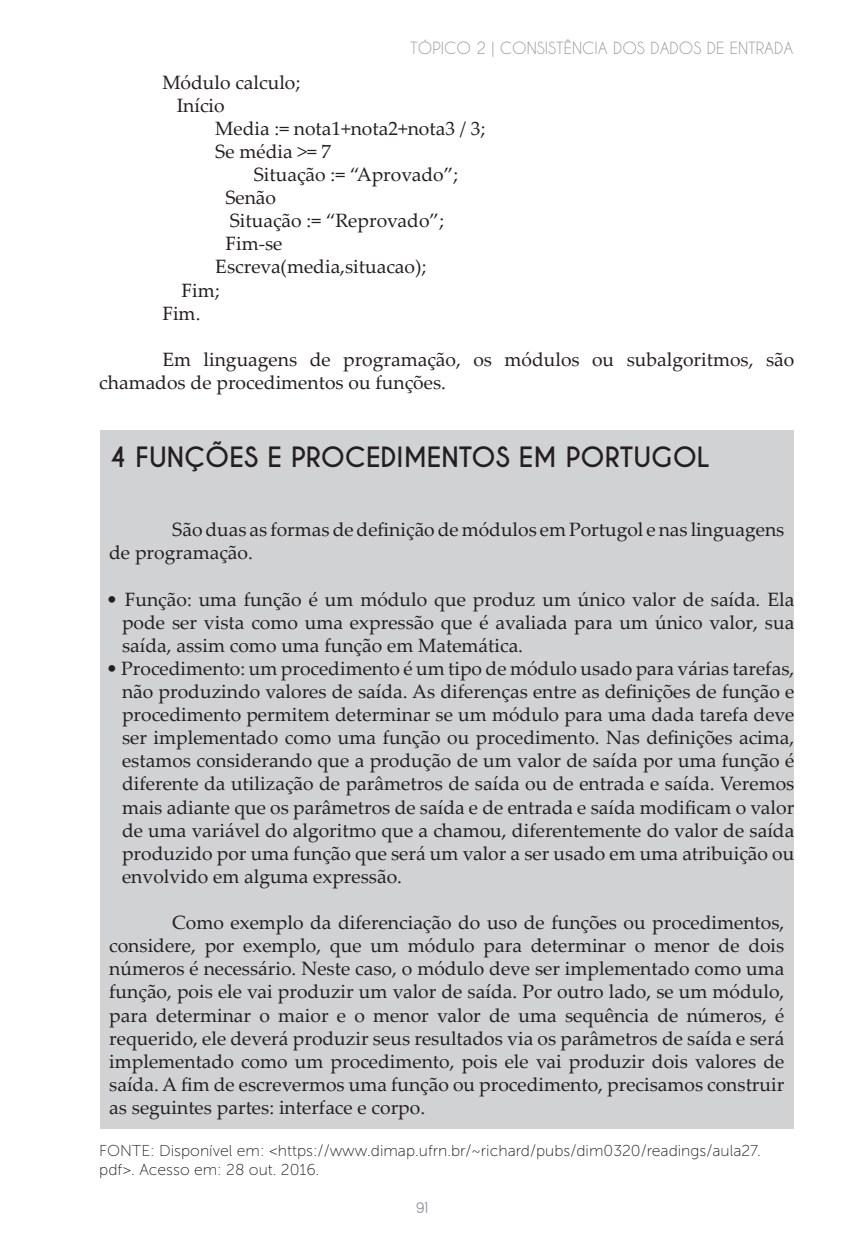
<style>
.page{position:relative;width:844px;height:1241px;background:#fff}
.page>*{position:absolute;margin:0;border:0;box-sizing:border-box;transform-origin:0 0}
.t1{font:700 26.25px "Caviar Dreams";color:#231f20}
.t2{font:19.25px/23.1px "Palatino Linotype";color:#231f20}
.t3{font:17.5px "Alcefun Round";color:#939598}
.t4{font:15.75px/18.9px "Museo Sans 100";color:#231f20}
.t5{font:15.75px "Caviar Dreams";color:#939598}
</style>
<div class="page">
<div style="left:100px;top:430px;width:693px;height:698px;background:#d1d2d4"></div>
<p class="t5" style="left:410px;top:39px;width:384px">TÓPICO 2 | CONSISTÊNCIA DOS DADOS DE ENTRADA</p>
<p class="t2" style="left:177px;top:70px;width:125px;text-indent:-14px">Módulo calculo;<br>Início</p>
<p class="t2" style="left:215px;top:116px;width:271px">Media := nota1+nota2+nota3 / 3;<br>Se média &gt;= 7</p>
<p class="t2" style="left:254px;top:162px;width:206px">Situação := “Aprovado”;</p>
<p class="t2" style="left:225px;top:185px;width:52px">Senão</p>
<p class="t2" style="left:230px;top:208px;width:216px">Situação := “Reprovado”;</p>
<p class="t2" style="left:225px;top:231px;width:59px">Fim-se</p>
<p class="t2" style="left:215px;top:254px;width:212px">Escreva(media,situacao);</p>
<p class="t2" style="left:181px;top:278px;width:40px">Fim;</p>
<p class="t2" style="left:162px;top:301px;width:40px">Fim.</p>
<p class="t2" style="left:99px;top:347px;width:696px;text-indent:63px">Em linguagens de programação, os módulos ou subalgoritmos, são chamados de procedimentos ou funções.</p>
<h1 class="t1" style="left:109px;top:441px;width:602px">4 FUNÇÕES E PROCEDIMENTOS EM PORTUGOL</h1>
<p class="t2" style="left:109px;top:517px;width:676px;text-indent:63px">São duas as formas de definição de módulos em Portugol e nas linguagens de programação.</p>
<p class="t2" style="left:122px;top:586px;width:673px;text-align:justify;text-indent:-16px">• Função: uma função é um módulo que produz um único valor de saída. Ela pode ser vista como uma expressão que é avaliada para um único valor, sua saída, assim como uma função em Matemática.</p>
<p class="t2" style="left:122px;top:656px;width:673px;text-align:justify;text-indent:-16px">• Procedimento: um procedimento é um tipo de módulo usado para várias tarefas, não produzindo valores de saída. As diferenças entre as definições de função e procedimento permitem determinar se um módulo para uma dada tarefa deve ser implementado como uma função ou procedimento. Nas definições acima, estamos considerando que a produção de um valor de saída por uma função é diferente da utilização de parâmetros de saída ou de entrada e saída. Veremos mais adiante que os parâmetros de saída e de entrada e saída modificam o valor de uma variável do algoritmo que a chamou, diferentemente do valor de saída produzido por uma função que será um valor a ser usado em uma atribuição ou envolvido em alguma expressão.</p>
<p class="t2" style="left:109px;top:910px;width:676px;text-align:justify;text-indent:63px">Como exemplo da diferenciação do uso de funções ou procedimentos, considere, por exemplo, que um módulo para determinar o menor de dois números é necessário. Neste caso, o módulo deve ser implementado como uma função, pois ele vai produzir um valor de saída. Por outro lado, se um módulo, para determinar o maior e o menor valor de uma sequência de números, é requerido, ele deverá produzir seus resultados via os parâmetros de saída e será implementado como um procedimento, pois ele vai produzir dois valores de saída. A fim de escrevermos uma função ou procedimento, precisamos construir as seguintes partes: interface e corpo.</p>
<p class="t4" style="left:99px;top:1141px;width:662px">FONTE: Disponível em: &lt;https://www.dimap.ufrn.br/~richard/pubs/dim0320/readings/aula27. pdf&gt;. Acesso em: 28 out. 2016.</p>
<p class="t3" style="left:416px;top:1197px;width:13px">91</p>
</div>
